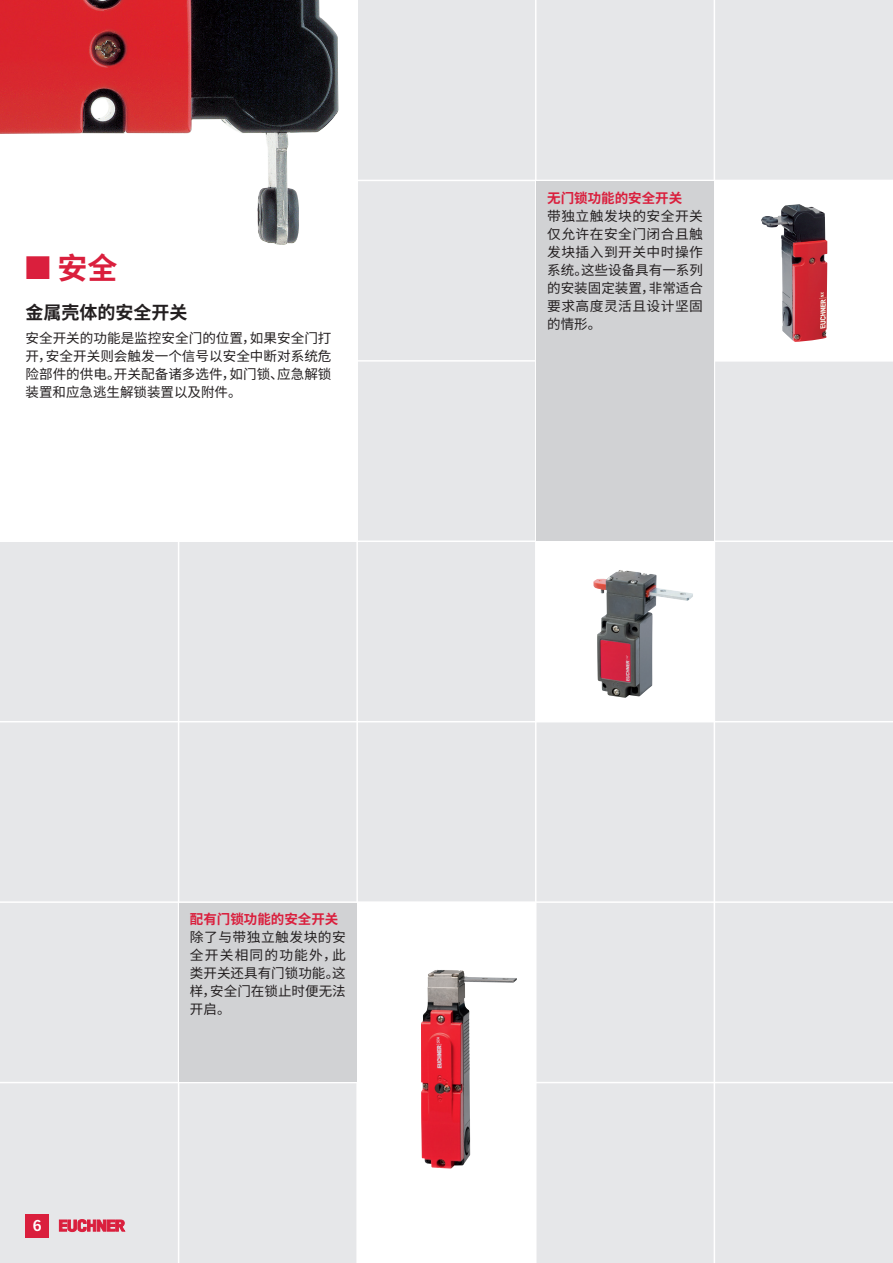
<style>
.page{position:relative;width:893px;height:1263px;background:#e6e7e9}
.page>*{position:absolute;margin:0;border:0;box-sizing:border-box;transform-origin:0 0}
.t1{font:700 30px "Source Han Sans CN";color:#da1f3d}
.t2{font:700 18px "Source Han Sans CN";color:#231f20}
.t3{font:16.5px "News Got Dem";color:#fff}
.t4{font:13.5px/18px "Source Han Sans CN";color:#231f20;text-align:justify}
.t5{font:700 13.5px "Source Han Sans CN";color:#da1f3d}
</style>
<div class="page">
<hr style="left:178px;top:0;width:1px;height:1263px;background:#fff">
<hr style="left:0;top:180px;width:893px;height:1px;background:#fff">
<hr style="left:0;top:360px;width:893px;height:2px;background:#fff">
<hr style="left:0;top:540px;width:893px;height:2px;background:#fff">
<hr style="left:0;top:721px;width:893px;height:1px;background:#fff">
<hr style="left:0;top:901px;width:893px;height:2px;background:#fff">
<hr style="left:0;top:1082px;width:893px;height:1px;background:#fff">
<hr style="left:356px;top:0;width:2px;height:1263px;background:#fff">
<hr style="left:535px;top:0;width:1px;height:1263px;background:#fff">
<hr style="left:714px;top:0;width:1px;height:1263px;background:#fff">
<svg style="left:59px;top:1219px;width:66px;height:12px"></svg>
<div style="left:26px;top:1214px;width:23px;height:23px;background:#da1f3d"></div>
<div style="left:536px;top:181px;width:178px;height:359px;background:#d1d2d4"></div>
<div style="left:536px;top:541px;width:178px;height:181px;background:#fff"></div>
<svg style="left:715px;top:181px;width:178px;height:179px;background:#eededf"></svg>
<img style="left:761px;top:204px;width:38px;height:42px">
<div style="left:179px;top:903px;width:177px;height:178px;background:#d1d2d4"></div>
<div style="left:357px;top:902px;width:179px;height:361px;background:#fff"></div>
<div style="left:0;top:0;width:357px;height:541px;background:#fff"></div>
<img style="left:0;top:0;width:338px;height:245px">
<img style="left:421px;top:970px;width:49px;height:198px">
<img style="left:593px;top:570px;width:100px;height:128px">
<h1 class="t1" style="left:26px;top:251px;width:93px">■ 安全</h1>
<h2 class="t2" style="left:26px;top:302px;width:163px">金属壳体的安全开关</h2>
<p class="t4" style="left:26px;top:330px;width:308px">安全开关的功能是监控安全门的位置，如果安全门打开，安全开关则会触发一个信号以安全中断对系统危险部件的供电。开关配备诸多选件，如门锁、应急解锁装置和应急逃生解锁装置以及附件。</p>
<p class="t5" style="left:547px;top:190px;width:136px">无门锁功能的安全开关</p>
<p class="t4" style="left:547px;top:207px;width:157px">带独立触发块的安全开关仅允许在安全门闭合且触发块插入到开关中时操作系统。这些设备具有一系列的安装固定装置，非常适合要求高度灵活且设计坚固的情形。</p>
<p class="t3" style="left:33px;top:1216px;width:10px">6</p>
<p class="t5" style="left:190px;top:912px;width:150px">配有门锁功能的安全开关</p>
<p class="t4" style="left:190px;top:928px;width:157px">除了与带独立触发块的安全开关相同的功能外，此类开关还具有门锁功能。这样，安全门在锁止时便无法开启。</p>
</div>
